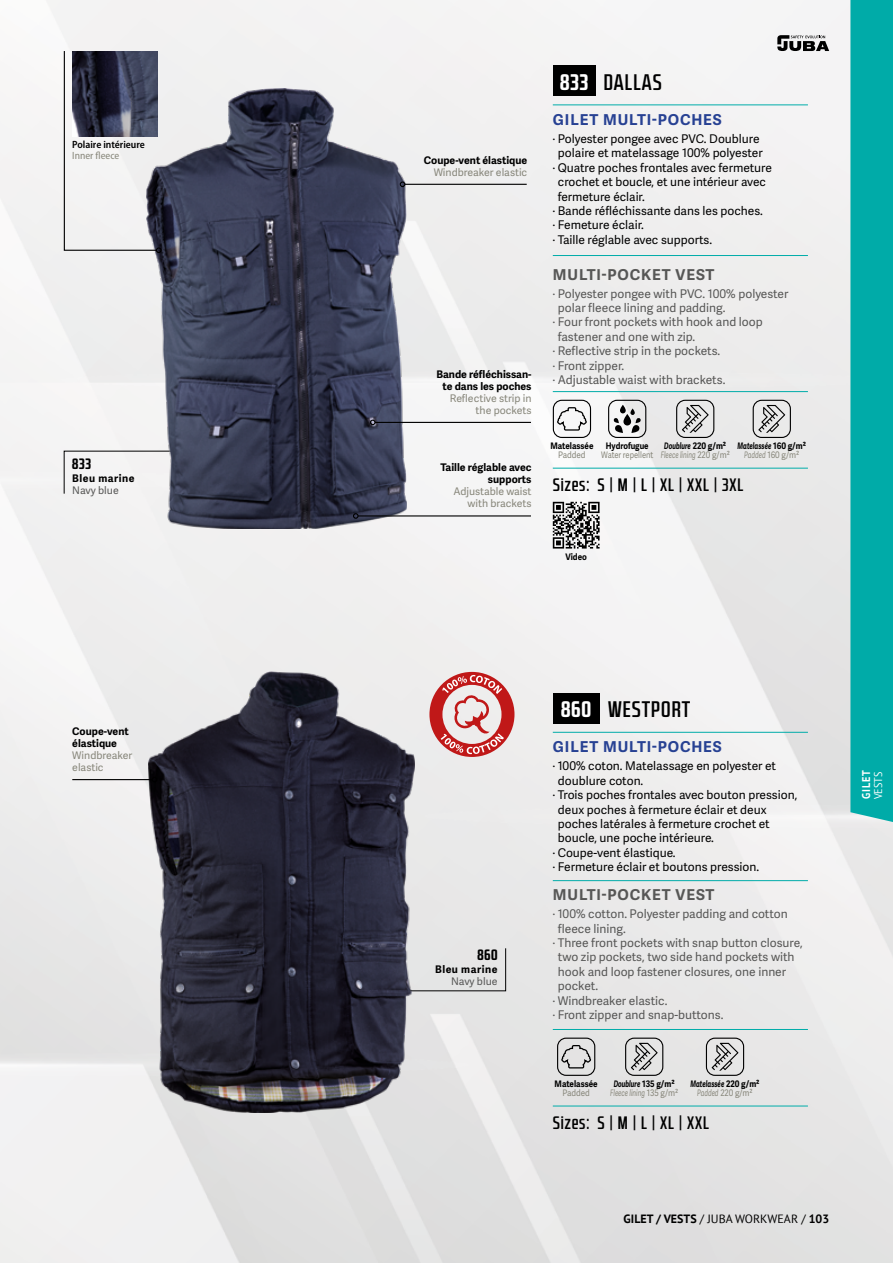
<style>
.page{position:relative;width:893px;height:1263px;background:#fff}
.page>*{position:absolute;margin:0;border:0;box-sizing:border-box;transform-origin:0 0}
.t1{font:500 22.5px "RB No 2.1 b";letter-spacing:.05em;color:#000}
.t2{font:700 22.5px "RB No 2.1 b";letter-spacing:.05em;color:#fff}
.t3{font:500 18px "RB No 2.1 b";letter-spacing:.05em;color:#000}
.t4{font:700 15px "Adelle Sans";letter-spacing:.06em;color:#274193}
.t5{font:700 15px "Adelle Sans";letter-spacing:.06em;color:#575756}
.t6{font:700 15px "RB No 2.1 b";letter-spacing:.05em;color:#000}
.t7{font:12px "Adelle Sans";color:#000}
.t8{font:12px "Adelle Sans";color:#575756}
.t9{font:700 12px "PT Sans";color:#000}
.t10{font:700 11.25px "PT Sans";letter-spacing:.08em;color:#fff;scale:.9 1}
.t11{font:11.25px "PT Sans";color:#fff;scale:.9 1}
.t12{font:700 10.5px/12px "Adelle Sans";color:#000}
.t13{font:10.5px/12px "Adelle Sans";color:#87867a;text-align:right}
.t14{font:700 10.5px "Adelle Sans";letter-spacing:.05em;color:#000}
.t15{font:600 semi-condensed 10.5px "Myriad Pro";color:#000}
.t16{font:10.5px "Adelle Sans";color:#575756}
.t17{font:semi-condensed 10.5px "Myriad Pro";color:#87867a}
.t18{font:italic 9px/9px "Adelle Sans";color:#87867a;text-align:center;scale:.7 1}
.t19{font:italic 700 9px/9px "Adelle Sans";color:#000;text-align:center;scale:.7 1}
.t20{font:700 9px "Adelle Sans";color:#000;scale:.9 1}
.t21{font:9px "Adelle Sans";color:#87867a;scale:.84 1}
.t22{font:9px "Adelle Sans";color:#87867a;scale:.9 1}
.t23{font:700 9px "Adelle Sans";color:#000;scale:.88 1}
.s1{font-weight:700;color:#000}
.s2{font-weight:700;font-style:normal;color:#000}
.s3{font-style:normal}
.s4{font-weight:400;color:#87867a}
.s5{font-weight:400;font-style:normal;color:#87867a}
.s6{font-weight:400}
</style>
<div class="page">
<img style="left:0;top:0;width:893px;height:1263px">
<svg style="left:777px;top:35px;width:52px;height:16px"></svg>
<div style="left:850px;top:0;width:43px;height:825px;background:#00aba8"></div>
<div style="left:415px;top:947px;width:91px;height:44px;background:#e5e5e5"></div>
<hr style="left:553px;top:1029px;width:255px;height:1px;background:#00aca9">
<hr style="left:553px;top:1106px;width:255px;height:1px;background:#00aca9">
<hr style="left:553px;top:880px;width:255px;height:1px;background:#00aca9">
<hr style="left:553px;top:732px;width:255px;height:1px;background:#00aca9">
<div style="left:553px;top:693px;width:47px;height:30px;background:#000"></div>
<div style="left:557px;top:1037px;width:38px;height:39px;border:1px solid #000;border-radius:9px"></div>
<svg style="left:560px;top:1044px;width:32px;height:25px"></svg>
<img style="left:149px;top:672px;width:266px;height:440px">
<hr style="left:72px;top:779px;width:80px;height:1px;background:#000">
<svg style="left:152px;top:777px;width:5px;height:5px"></svg>
<div style="left:625px;top:1037px;width:38px;height:39px;border:1px solid #000;border-radius:9px"></div>
<svg style="left:631px;top:1043px;width:27px;height:28px"></svg>
<div style="left:706px;top:1037px;width:38px;height:39px;border:1px solid #000;border-radius:9px"></div>
<svg style="left:712px;top:1043px;width:26px;height:28px"></svg>
<hr style="left:553px;top:391px;width:255px;height:1px;background:#00aca9">
<hr style="left:553px;top:468px;width:255px;height:1px;background:#00aca9">
<hr style="left:553px;top:255px;width:255px;height:1px;background:#00aca9">
<hr style="left:553px;top:104px;width:255px;height:1px;background:#00aca9">
<div style="left:553px;top:65px;width:42px;height:31px;background:#000"></div>
<div style="left:553px;top:400px;width:38px;height:38px;border:1px solid #000;border-radius:9px"></div>
<svg style="left:556px;top:406px;width:32px;height:25px"></svg>
<div style="left:608px;top:400px;width:38px;height:38px;border:1px solid #000;border-radius:9px"></div>
<svg style="left:623px;top:414px;width:8px;height:11px"></svg>
<svg style="left:620px;top:405px;width:6px;height:8px"></svg>
<svg style="left:613px;top:418px;width:10px;height:15px"></svg>
<svg style="left:630px;top:408px;width:11px;height:25px"></svg>
<svg style="left:553px;top:502px;width:47px;height:47px"></svg>
<div style="left:63px;top:450px;width:83px;height:44px;background:#f4f3f4"></div>
<img style="left:146px;top:88px;width:260px;height:440px">
<svg style="left:63px;top:50px;width:99px;height:203px"></svg>
<hr style="left:358px;top:515px;width:173px;height:1px;background:#000">
<svg style="left:353px;top:513px;width:6px;height:6px"></svg>
<hr style="left:405px;top:184px;width:122px;height:1px;background:#000">
<svg style="left:400px;top:181px;width:5px;height:6px"></svg>
<hr style="left:375px;top:422px;width:156px;height:1px;background:#000">
<svg style="left:370px;top:420px;width:6px;height:5px"></svg>
<div style="left:676px;top:400px;width:38px;height:38px;border:1px solid #000;border-radius:9px"></div>
<svg style="left:682px;top:405px;width:27px;height:28px"></svg>
<div style="left:753px;top:400px;width:38px;height:38px;border:1px solid #000;border-radius:9px"></div>
<svg style="left:758px;top:405px;width:27px;height:28px"></svg>
<svg style="left:429px;top:672px;width:85px;height:85px;background:#dc9898"></svg>
<p class="t15" style="left:72px;top:139px;width:74px">Polaire intérieure</p>
<p class="t17" style="left:72px;top:150px;width:49px">Inner fleece</p>
<p class="t6" style="left:72px;top:455px;width:20px">833</p>
<p class="t14" style="left:72px;top:472px;width:64px">Bleu marine</p>
<p class="t16" style="left:72px;top:483px;width:48px">Navy blue</p>
<p class="t12" style="left:72px;top:726px;width:58px">Coupe-vent élastique</p>
<p class="t13" style="left:72px;top:749px;width:62px;text-align:left">Windbreaker elastic</p>
<p class="t12" style="left:424px;top:154px;width:105px">Coupe-vent élastique</p>
<p class="t13" style="left:434px;top:166px;width:95px">Windbreaker elastic</p>
<p class="t12" style="left:436px;top:368px;width:97px;text-align:center">Bande réfléchissan&shy;te dans les poches</p>
<p class="t13" style="left:450px;top:392px;width:83px">Reflective strip in the pockets</p>
<p class="t12" style="left:440px;top:462px;width:93px;text-align:right">Taille réglable avec supports</p>
<p class="t13" style="left:453px;top:485px;width:80px">Adjustable waist with brackets</p>
<h1 class="t2" style="left:560px;top:69px;width:29px">833</h1>
<h1 class="t1" style="left:604px;top:69px;width:59px">DALLAS</h1>
<p class="t4" style="left:553px;top:111px;width:170px">GILET MULTI-POCHES</p>
<p class="t7" style="left:553px;top:130px;width:208px">· Polyester pongee avec PVC. Doublure</p>
<p class="t7" style="left:558px;top:145px;width:206px">polaire et matelassage 100% polyester</p>
<p class="t7" style="left:553px;top:159px;width:221px">· Quatre poches frontales avec fermeture</p>
<p class="t7" style="left:558px;top:173px;width:209px">crochet et boucle, et une intérieur avec</p>
<p class="t7" style="left:558px;top:188px;width:88px">fermeture éclair.</p>
<p class="t7" style="left:553px;top:202px;width:212px">· Bande réfléchissante dans les poches.</p>
<p class="t7" style="left:553px;top:217px;width:93px">· Femeture éclair.</p>
<p class="t7" style="left:553px;top:231px;width:161px">· Taille réglable avec supports.</p>
<p class="t5" style="left:553px;top:265px;width:163px">MULTI-POCKET VEST</p>
<p class="t8" style="left:553px;top:285px;width:237px">· Polyester pongee with PVC. 100% polyester</p>
<p class="t8" style="left:558px;top:299px;width:169px">polar fleece lining and padding.</p>
<p class="t8" style="left:553px;top:314px;width:211px">· Four front pockets with hook and loop</p>
<p class="t8" style="left:558px;top:328px;width:139px">fastener and one with zip.</p>
<p class="t8" style="left:553px;top:342px;width:169px">· Reflective strip in the pockets.</p>
<p class="t8" style="left:553px;top:357px;width:73px">· Front zipper.</p>
<p class="t8" style="left:553px;top:371px;width:174px">· Adjustable waist with brackets.</p>
<p class="t20" style="left:550px;top:440px;width:49px">Matelassée</p>
<p class="t22" style="left:558px;top:448px;width:32px">Padded</p>
<p class="t18" style="left:661px;top:441px;width:100px"><span class="s1">Doublure</span> <span class="s2">220 g/m²<br></span>Fleece lining <span class="s3">220 g/m²</span></p>
<p class="t19" style="left:737px;top:441px;width:100px">Matelassée <span class="s3">160 g/m²<br></span><span class="s4">Padded</span> <span class="s5">160 g/m²</span></p>
<p class="t23" style="left:606px;top:440px;width:50px">Hydrofugue</p>
<p class="t21" style="left:601px;top:448px;width:64px">Water repellent</p>
<h2 class="t3" style="left:553px;top:474px;width:192px">Sizes: S | M | L | XL | XXL | 3XL</h2>
<p class="t20" style="left:565px;top:551px;width:25px">Video</p>
<p class="t6" style="left:477px;top:946px;width:22px">860</p>
<p class="t14" style="left:435px;top:963px;width:64px">Bleu marine</p>
<p class="t16" style="left:451px;top:974px;width:48px">Navy blue</p>
<h1 class="t2" style="left:561px;top:696px;width:32px">860</h1>
<h1 class="t1" style="left:608px;top:696px;width:84px">WESTPORT</h1>
<p class="t4" style="left:553px;top:738px;width:170px">GILET MULTI-POCHES</p>
<p class="t7" style="left:553px;top:758px;width:225px">· 100% coton. Matelassage en polyester et</p>
<p class="t7" style="left:558px;top:772px;width:87px">doublure coton.</p>
<p class="t7" style="left:553px;top:786px;width:246px">· Trois poches frontales avec bouton pression,</p>
<p class="t7" style="left:558px;top:801px;width:210px">deux poches à fermeture éclair et deux</p>
<p class="t7" style="left:558px;top:815px;width:213px">poches latérales à fermeture crochet et</p>
<p class="t7" style="left:558px;top:830px;width:158px">boucle, une poche intérieure.</p>
<p class="t7" style="left:553px;top:844px;width:124px">· Coupe-vent élastique.</p>
<p class="t7" style="left:553px;top:858px;width:208px">· Fermeture éclair et boutons pression.</p>
<p class="t5" style="left:553px;top:886px;width:163px">MULTI-POCKET VEST</p>
<p class="t8" style="left:553px;top:905px;width:236px">· 100% cotton. Polyester padding and cotton</p>
<p class="t8" style="left:558px;top:920px;width:69px">fleece lining.</p>
<p class="t8" style="left:553px;top:934px;width:251px">· Three front pockets with snap button closure,</p>
<p class="t8" style="left:558px;top:948px;width:238px">two zip pockets, two side hand pockets with</p>
<p class="t8" style="left:558px;top:963px;width:230px">hook and loop fastener closures, one inner</p>
<p class="t8" style="left:558px;top:977px;width:42px">pocket.</p>
<p class="t8" style="left:553px;top:992px;width:116px">· Windbreaker elastic.</p>
<p class="t8" style="left:553px;top:1006px;width:172px">· Front zipper and snap-buttons.</p>
<p class="t20" style="left:555px;top:1078px;width:49px">Matelassée</p>
<p class="t22" style="left:562px;top:1086px;width:32px">Padded</p>
<p class="t18" style="left:610px;top:1078px;width:99px"><span class="s1">Doublure</span> <span class="s2">135 g/m²<br></span>Fleece lining <span class="s3">135 g/m²</span></p>
<p class="t19" style="left:690px;top:1078px;width:100px">Matelassée <span class="s3">220 g/m²<br></span><span class="s4">Padded</span> <span class="s5">220 g/m²</span></p>
<h2 class="t3" style="left:553px;top:1112px;width:158px">Sizes: S | M | L | XL | XXL</h2>
<p class="t10" style="left:859px;top:799px;width:33px;rotate:-90deg">GILET</p>
<p class="t11" style="left:871px;top:799px;width:32px;rotate:-90deg">VESTS</p>
<p class="t9" style="left:624px;top:1211px;width:207px">GILET / VESTS <span class="s6">/ JUBA WORKWEAR /</span> 103</p>
</div>
